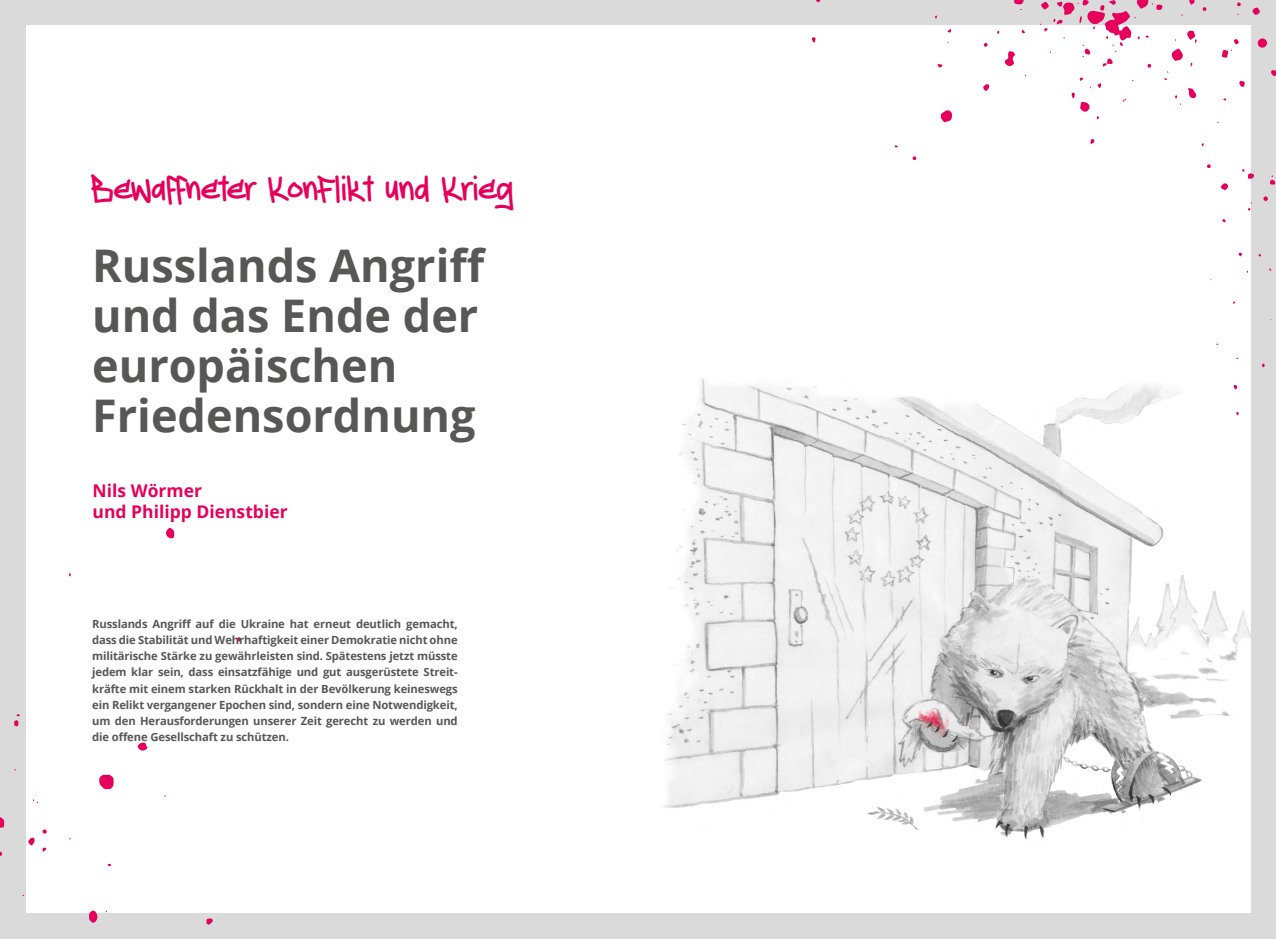
<style>
.page{position:relative;width:1276px;height:939px;background:#dadada}
.page>*{position:absolute;margin:0;border:0;box-sizing:border-box;transform-origin:0 0}
.Titel_H1{font:700 45px "Open Sans";color:#575756}
.H1_Grafitti{font:40px "Jimmy Collins";letter-spacing:.02em;color:#e6005b}
.Fließtext{font:700 17.5px "Open Sans";color:#e6005b}
.Fließtext-2{font:700 11.25px/16.2px "Open Sans";letter-spacing:-.01em;color:#575756;text-align:justify}
</style>
<div class="page">
<div style="left:26px;top:26px;width:1224px;height:887px;background:#fff"></div>
<img style="left:663px;top:378px;width:587px;height:462px">
<svg style="left:99px;top:775px;width:15px;height:15px"></svg>
<svg style="left:0;top:817px;width:5px;height:11px"></svg>
<svg style="left:89px;top:910px;width:9px;height:13px"></svg>
<svg style="left:166px;top:528px;width:8px;height:11px"></svg>
<svg style="left:138px;top:742px;width:10px;height:9px"></svg>
<svg style="left:28px;top:837px;width:7px;height:9px"></svg>
<svg style="left:206px;top:918px;width:7px;height:7px"></svg>
<svg style="left:237px;top:637px;width:4px;height:5px"></svg>
<svg style="left:42px;top:829px;width:5px;height:5px"></svg>
<svg style="left:42px;top:848px;width:5px;height:4px"></svg>
<svg style="left:14px;top:714px;width:6px;height:13px"></svg>
<svg style="left:940px;top:110px;width:12px;height:13px"></svg>
<svg style="left:1004px;top:51px;width:11px;height:16px"></svg>
<svg style="left:1257px;top:38px;width:10px;height:10px"></svg>
<svg style="left:1252px;top:7px;width:8px;height:8px"></svg>
<svg style="left:1271px;top:70px;width:5px;height:6px"></svg>
<svg style="left:983px;top:84px;width:6px;height:7px"></svg>
<svg style="left:1239px;top:81px;width:5px;height:6px"></svg>
<svg style="left:1090px;top:139px;width:4px;height:5px"></svg>
<svg style="left:811px;top:37px;width:5px;height:6px"></svg>
<svg style="left:912px;top:156px;width:4px;height:4px"></svg>
<svg style="left:1207px;top:164px;width:3px;height:4px"></svg>
<svg style="left:937px;top:64px;width:5px;height:4px"></svg>
<svg style="left:983px;top:43px;width:4px;height:4px"></svg>
<svg style="left:947px;top:29px;width:4px;height:4px"></svg>
<svg style="left:1013px;top:0;width:11px;height:10px"></svg>
<svg style="left:1221px;top:39px;width:18px;height:19px"></svg>
<svg style="left:1040px;top:0;width:166px;height:119px"></svg>
<svg style="left:1221px;top:183px;width:7px;height:7px"></svg>
<svg style="left:1263px;top:196px;width:5px;height:6px"></svg>
<svg style="left:1233px;top:385px;width:4px;height:4px"></svg>
<svg style="left:1242px;top:169px;width:12px;height:10px"></svg>
<svg style="left:1248px;top:202px;width:4px;height:9px"></svg>
<svg style="left:1270px;top:175px;width:5px;height:10px"></svg>
<p class="H1_Grafitti" style="left:93px;top:167px;width:422px">Bewaffneter Konflikt und Krieg</p>
<p class="Titel_H1" style="left:92px;top:234px;width:396px">Russlands Angriff</p>
<p class="Titel_H1" style="left:92px;top:284px;width:388px">und das Ende der</p>
<p class="Titel_H1" style="left:92px;top:334px;width:307px">europäischen</p>
<p class="Titel_H1" style="left:92px;top:384px;width:385px">Friedensordnung</p>
<p class="Fließtext" style="left:93px;top:478px;width:111px">Nils Wörmer</p>
<p class="Fließtext" style="left:93px;top:500px;width:196px">und Philipp Dienstbier</p>
<p class="Fließtext-2" style="left:92px;top:615px;width:367px">Russlands Angriff auf die Ukraine hat erneut deutlich gemacht, dass die Stabilität und Wehrhaftigkeit einer Demokratie nicht ohne militärische Stärke zu gewährleisten sind. Spätestens jetzt müsste jedem klar sein, dass einsatzfähige und gut ausgerüstete Streit&shy;kräfte mit einem starken Rückhalt in der Bevölkerung keineswegs ein Relikt vergangener Epochen sind, sondern eine Notwendigkeit, um den Herausforderungen unserer Zeit gerecht zu werden und die offene Gesellschaft zu schützen.</p>
</div>
